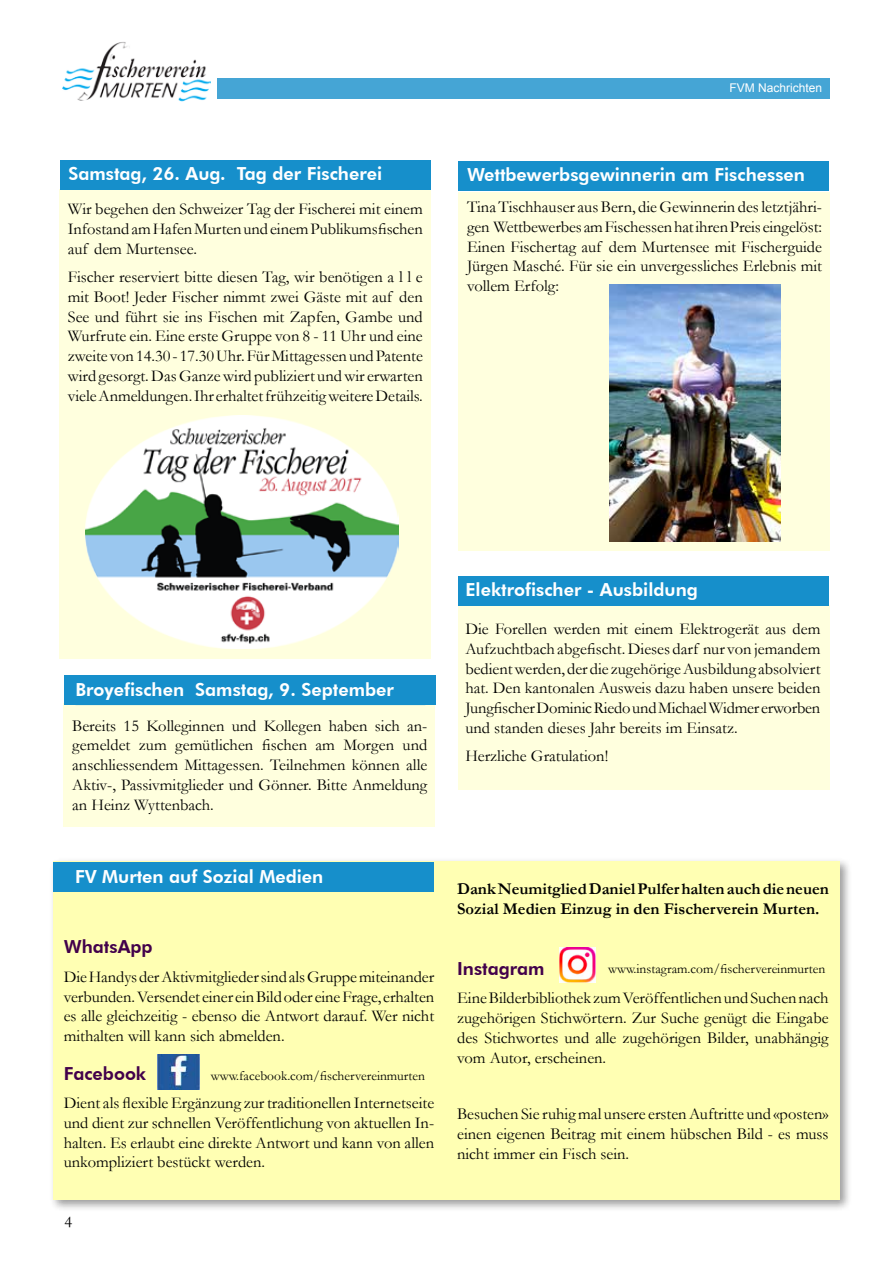
<style>
.page{position:relative;width:893px;height:1263px;background:#fff}
.page>*{position:absolute;margin:0;border:0;box-sizing:border-box;transform-origin:0 0}
.t1{font:800 18px "Futura BT";color:#fff}
.t2{font:800 18px "Futura BT";color:#42004b}
.t3{font:16.5px/19.8px "Garamond";color:#000;text-align:justify}
.t4{font:700 16.5px/19.8px "Garamond";color:#000}
.t5{font:13.5px "Garamond";color:#000}
.t6{font:12px "Arial";color:#fff}
</style>
<div class="page">
<img style="left:62px;top:42px;width:148px;height:60px">
<div style="left:49px;top:857px;width:803px;height:355px;background:#000;opacity:.4"></div>
<div style="left:53px;top:861px;width:787px;height:338px;background:#ffffb3"></div>
<div style="left:60px;top:189px;width:371px;height:470px;background:#ffffde"></div>
<div style="left:458px;top:605px;width:371px;height:185px;background:#ffffde"></div>
<div style="left:64px;top:704px;width:371px;height:123px;background:#ffffde"></div>
<div style="left:458px;top:192px;width:371px;height:358px;background:#ffffde"></div>
<div style="left:60px;top:160px;width:371px;height:29px;background:#168fcb"></div>
<div style="left:458px;top:161px;width:371px;height:29px;background:#168fcb"></div>
<div style="left:458px;top:576px;width:371px;height:29px;background:#168fcb"></div>
<hr style="left:465px;top:605px;width:359px;height:1px;background:#168fcb">
<img style="left:609px;top:285px;width:171px;height:257px">
<div style="left:64px;top:675px;width:371px;height:30px;background:#168fcb"></div>
<div style="left:53px;top:862px;width:381px;height:29px;background:#168fcb"></div>
<hr style="left:75px;top:891px;width:350px;height:1px;background:#168fcb">
<img style="left:85px;top:415px;width:314px;height:233px">
<img style="left:157px;top:1054px;width:43px;height:35px">
<img style="left:559px;top:948px;width:36px;height:35px">
<div style="left:217px;top:79px;width:612px;height:20px;background:#45a5d5"></div>
<p class="t6" style="left:729px;top:80px;width:94px">FVM Nachrichten</p>
<p class="t1" style="left:68px;top:163px;width:315px">Samstag, 26. Aug. Tag der Fischerei</p>
<p class="t1" style="left:467px;top:164px;width:339px">Wettbewerbsgewinnerin am Fischessen</p>
<p class="t3" style="left:68px;top:199px;width:357px">Wir begehen den Schweizer Tag der Fischerei mit einem Infostand am Hafen Murten und einem Publikumsfischen auf dem Murtensee.</p>
<p class="t3" style="left:68px;top:267px;width:357px">Fischer reserviert bitte diesen Tag, wir benötigen a l l e mit Boot! Jeder Fischer nimmt zwei Gäste mit auf den See und führt sie ins Fischen mit Zapfen, Gambe und Wurfrute ein. Eine erste Gruppe von 8 - 11 Uhr und eine zweite von 14.30 - 17.30 Uhr. Für Mittagessen und Patente wird gesorgt. Das Ganze wird publiziert und wir erwarten viele Anmeldungen. Ihr erhaltet frühzeitig weitere Details.</p>
<p class="t3" style="left:467px;top:197px;width:357px">Tina Tischhauser aus Bern, die Gewinnerin des letztjähri&shy;gen Wettbewerbes am Fischessen hat ihren Preis eingelöst:<br>Einen Fischertag auf dem Murtensee mit Fischerguide Jürgen Masché. Für sie ein unvergessliches Erlebnis mit vollem Erfolg:</p>
<p class="t1" style="left:75px;top:678px;width:320px">Broyefischen Samstag, 9. September</p>
<p class="t3" style="left:72px;top:715px;width:357px">Bereits 15 Kolleginnen und Kollegen haben sich an&shy;gemeldet zum gemütlichen fischen am Morgen und anschliessendem Mittagessen. Teilnehmen können alle Aktiv-, Passivmitglieder und Gönner. Bitte Anmeldung an Heinz Wyttenbach.</p>
<p class="t1" style="left:75px;top:865px;width:250px">FV Murten auf Sozial Medien</p>
<p class="t2" style="left:64px;top:936px;width:90px">WhatsApp</p>
<p class="t3" style="left:64px;top:966px;width:372px">Die Handys der Aktivmitglieder sind als Gruppe miteinander verbunden. Versendet einer ein Bild oder eine Frage, erhalten es alle gleichzeitig - ebenso die Antwort darauf. Wer nicht mithalten will kann sich abmelden.</p>
<p class="t2" style="left:64px;top:1062px;width:84px">Facebook</p>
<p class="t3" style="left:64px;top:1092px;width:372px">Dient als flexible Ergänzung zur traditionellen Internetseite und dient zur schnellen Veröffentlichung von aktuellen In&shy;halten. Es erlaubt eine direkte Antwort und kann von allen unkompliziert bestückt werden.</p>
<p class="t5" style="left:211px;top:1067px;width:216px">www.facebook.com/fischervereinmurten</p>
<p class="t3" style="left:65px;top:1211px;width:9px">4</p>
<p class="t1" style="left:465px;top:579px;width:234px">Elektrofischer - Ausbildung</p>
<p class="t3" style="left:465px;top:618px;width:357px">Die Forellen werden mit einem Elektrogerät aus dem Aufzuchtbach abgefischt. Dieses darf nur von jemandem bedient werden, der die zugehörige Ausbildung absolviert hat. Den kantonalen Ausweis dazu haben unsere beiden Jungfischer Dominic Riedo und Michael Widmer erworben und standen dieses Jahr bereits im Einsatz.</p>
<p class="t3" style="left:465px;top:746px;width:144px">Herzliche Gratulation!</p>
<p class="t4" style="left:457px;top:879px;width:373px">Dank Neumitglied Daniel Pulfer halten auch die neuen<br>Sozial Medien Einzug in den Fischerverein Murten.</p>
<p class="t2" style="left:457px;top:957px;width:89px">Instagram</p>
<p class="t3" style="left:457px;top:988px;width:373px">Eine Bilderbibliothek zum Veröffentlichen und Suchen nach zugehörigen Stichwörtern. Zur Suche genügt die Eingabe des Stichwortes und alle zugehörigen Bilder, unabhängig vom Autor, erscheinen.</p>
<p class="t5" style="left:608px;top:960px;width:219px">www.instagram.com/fischervereinmurten</p>
<p class="t3" style="left:457px;top:1103px;width:373px">Besuchen Sie ruhig mal unsere ersten Auftritte und «posten» einen eigenen Beitrag mit einem hübschen Bild - es muss nicht immer ein Fisch sein.</p>
</div>
